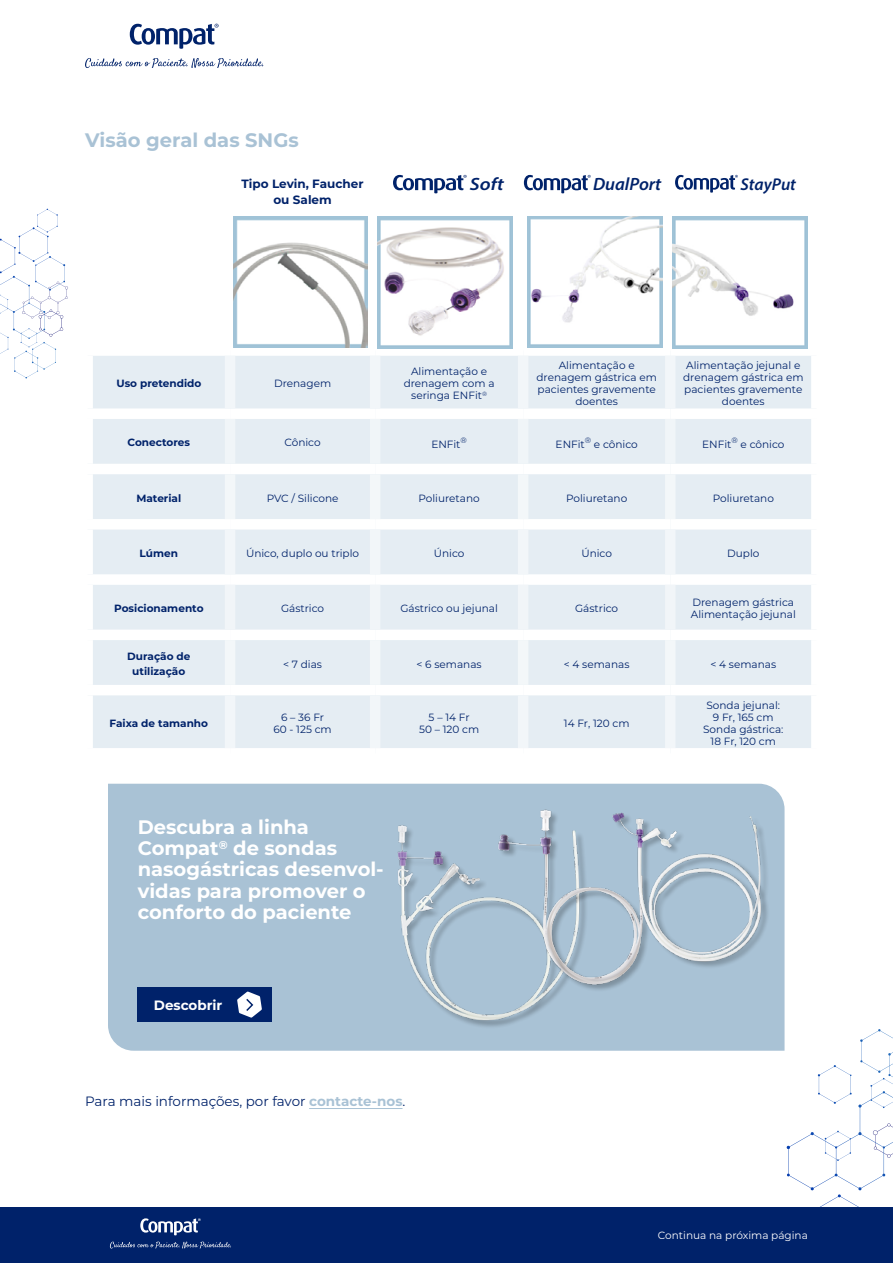
<style>
.page{position:relative;width:893px;height:1263px;background:#fff}
.page>*{position:absolute;margin:0;border:0;box-sizing:border-box;transform-origin:0 0}
.t1{font:700 19.5px/21px "Montserrat";color:#fff}
.t2{font:700 19.5px "Montserrat";color:#a9c2d5}
.t3{font:italic 600 17.85px "Myriad Pro";color:#00226a}
.t4{font:italic 600 17.85px "Myriad Pro";color:#00226a;scale:1.13 1}
.t5{font:italic 600 17.1px "Myriad Pro";color:#00226a}
.t6{font:13.5px "Montserrat";color:#00226a}
.t7{font:700 13.5px "Montserrat";color:#fff}
.t8{font:700 12px/15px "Montserrat";color:#00226a;text-align:center}
.t9{font:10.5px/12px "Montserrat";color:#00226a;text-align:center}
.t10{font:700 10.5px/15px "Montserrat";color:#00226a;text-align:center}
.t11{font:10.5px "Montserrat";color:#fff}
.s1{font-weight:700;color:#a9c2d5}
</style>
<div class="page">
<svg style="left:787px;top:1029px;width:106px;height:179px"></svg>
<div style="left:0;top:1208px;width:893px;height:55px;background:#00226a"></div>
<svg style="left:0;top:209px;width:68px;height:169px"></svg>
<svg style="left:140px;top:1218px;width:61px;height:17px"></svg>
<svg style="left:110px;top:1241px;width:121px;height:7px"></svg>
<svg style="left:130px;top:24px;width:89px;height:25px"></svg>
<svg style="left:85px;top:58px;width:178px;height:10px"></svg>
<div style="left:93px;top:356px;width:718px;height:392px;background:#e5edf3"></div>
<div style="left:82px;top:408px;width:148px;height:11px;background:#fff"></div>
<div style="left:230px;top:408px;width:145px;height:11px;background:#fff"></div>
<div style="left:375px;top:408px;width:148px;height:11px;background:#fff"></div>
<div style="left:523px;top:408px;width:147px;height:11px;background:#fff"></div>
<div style="left:670px;top:408px;width:152px;height:11px;background:#fff"></div>
<div style="left:82px;top:464px;width:148px;height:10px;background:#fff"></div>
<div style="left:230px;top:464px;width:145px;height:10px;background:#fff"></div>
<div style="left:375px;top:464px;width:148px;height:10px;background:#fff"></div>
<div style="left:523px;top:464px;width:147px;height:10px;background:#fff"></div>
<div style="left:670px;top:464px;width:152px;height:10px;background:#fff"></div>
<div style="left:82px;top:519px;width:148px;height:10px;background:#fff"></div>
<div style="left:230px;top:519px;width:145px;height:10px;background:#fff"></div>
<div style="left:375px;top:519px;width:148px;height:10px;background:#fff"></div>
<div style="left:523px;top:519px;width:147px;height:10px;background:#fff"></div>
<div style="left:670px;top:519px;width:152px;height:10px;background:#fff"></div>
<div style="left:82px;top:574px;width:148px;height:11px;background:#fff"></div>
<div style="left:230px;top:574px;width:145px;height:11px;background:#fff"></div>
<div style="left:375px;top:574px;width:148px;height:11px;background:#fff"></div>
<div style="left:523px;top:574px;width:147px;height:11px;background:#fff"></div>
<div style="left:670px;top:574px;width:152px;height:11px;background:#fff"></div>
<div style="left:82px;top:630px;width:148px;height:10px;background:#fff"></div>
<div style="left:230px;top:630px;width:145px;height:10px;background:#fff"></div>
<div style="left:375px;top:630px;width:148px;height:10px;background:#fff"></div>
<div style="left:523px;top:630px;width:147px;height:10px;background:#fff"></div>
<div style="left:670px;top:630px;width:152px;height:10px;background:#fff"></div>
<div style="left:82px;top:685px;width:148px;height:10px;background:#fff"></div>
<div style="left:230px;top:685px;width:145px;height:10px;background:#fff"></div>
<div style="left:375px;top:685px;width:148px;height:10px;background:#fff"></div>
<div style="left:523px;top:685px;width:147px;height:10px;background:#fff"></div>
<div style="left:670px;top:685px;width:152px;height:10px;background:#fff"></div>
<div style="left:225px;top:356px;width:10px;height:52px;background:#f2f6f9"></div>
<div style="left:370px;top:356px;width:10px;height:52px;background:#f2f6f9"></div>
<div style="left:518px;top:356px;width:10px;height:52px;background:#f2f6f9"></div>
<div style="left:665px;top:356px;width:10px;height:52px;background:#f2f6f9"></div>
<div style="left:225px;top:419px;width:10px;height:45px;background:#f0f5f8"></div>
<div style="left:370px;top:419px;width:10px;height:45px;background:#f0f5f8"></div>
<div style="left:518px;top:419px;width:10px;height:45px;background:#f0f5f8"></div>
<div style="left:665px;top:419px;width:10px;height:45px;background:#f0f5f8"></div>
<div style="left:225px;top:474px;width:10px;height:45px;background:#f3f7f9"></div>
<div style="left:370px;top:474px;width:10px;height:45px;background:#f3f7f9"></div>
<div style="left:518px;top:474px;width:10px;height:45px;background:#f3f7f9"></div>
<div style="left:665px;top:474px;width:10px;height:45px;background:#f3f7f9"></div>
<div style="left:225px;top:529px;width:10px;height:45px;background:#f2f6f9"></div>
<div style="left:370px;top:529px;width:10px;height:45px;background:#f2f6f9"></div>
<div style="left:518px;top:529px;width:10px;height:45px;background:#f2f6f9"></div>
<div style="left:665px;top:529px;width:10px;height:45px;background:#f2f6f9"></div>
<div style="left:225px;top:585px;width:10px;height:45px;background:#f1f5f8"></div>
<div style="left:370px;top:585px;width:10px;height:45px;background:#f1f5f8"></div>
<div style="left:518px;top:585px;width:10px;height:45px;background:#f1f5f8"></div>
<div style="left:665px;top:585px;width:10px;height:45px;background:#f1f5f8"></div>
<div style="left:225px;top:640px;width:10px;height:45px;background:#f3f7f9"></div>
<div style="left:370px;top:640px;width:10px;height:45px;background:#f3f7f9"></div>
<div style="left:518px;top:640px;width:10px;height:45px;background:#f3f7f9"></div>
<div style="left:665px;top:640px;width:10px;height:45px;background:#f3f7f9"></div>
<div style="left:225px;top:695px;width:10px;height:53px;background:#f2f6f9"></div>
<div style="left:370px;top:695px;width:10px;height:53px;background:#f2f6f9"></div>
<div style="left:518px;top:695px;width:10px;height:53px;background:#f2f6f9"></div>
<div style="left:665px;top:695px;width:10px;height:53px;background:#f2f6f9"></div>
<svg style="left:524px;top:175px;width:67px;height:18px"></svg>
<svg style="left:675px;top:175px;width:63px;height:18px"></svg>
<svg style="left:393px;top:175px;width:74px;height:18px"></svg>
<img style="left:673px;top:216px;width:135px;height:132px">
<img style="left:527px;top:216px;width:135px;height:132px">
<img style="left:378px;top:216px;width:135px;height:132px">
<img style="left:233px;top:216px;width:134px;height:132px">
<div style="left:108px;top:784px;width:676px;height:267px;background:#a9c2d5"></div>
<div style="left:138px;top:987px;width:134px;height:35px;background:#00226a"></div>
<svg style="left:237px;top:991px;width:25px;height:27px"></svg>
<img style="left:374px;top:806px;width:225px;height:226px">
<img style="left:485px;top:804px;width:175px;height:186px">
<img style="left:606px;top:804px;width:163px;height:165px">
<hr style="left:309px;top:1108px;width:93px;height:1px;background:#a9c2d5">
<h1 class="t2" style="left:85px;top:126px;width:215px">Visão geral das SNGs</h1>
<p class="t8" style="left:242px;top:176px;width:123px">Tipo Levin, Faucher ou Salem</p>
<h2 class="t4" style="left:470px;top:173px;width:32px">Soft</h2>
<h2 class="t3" style="left:593px;top:173px;width:70px">DualPort</h2>
<h3 class="t5" style="left:740px;top:173px;width:57px">StayPut</h3>
<p class="t10" style="left:116px;top:375px;width:86px">Uso pretendido</p>
<p class="t9" style="left:274px;top:377px;width:59px">Drenagem</p>
<p class="t9" style="left:404px;top:365px;width:92px">Alimentação e drenagem com a seringa ENFit<sup>®</sup></p>
<p class="t9" style="left:536px;top:359px;width:122px">Alimentação e drenagem gástrica em pacientes gravemente doentes</p>
<p class="t9" style="left:683px;top:359px;width:122px">Alimentação jejunal e drenagem gástrica em pacientes gravemente doentes</p>
<p class="t10" style="left:128px;top:435px;width:64px">Conectores</p>
<p class="t9" style="left:284px;top:436px;width:38px">Cônico</p>
<p class="t9" style="left:431px;top:438px;width:37px">ENFit<sup>®</sup></p>
<p class="t9" style="left:556px;top:438px;width:84px">ENFit<sup>®</sup> e cônico</p>
<p class="t9" style="left:702px;top:438px;width:84px">ENFit<sup>®</sup> e cônico</p>
<p class="t10" style="left:136px;top:490px;width:46px">Material</p>
<p class="t9" style="left:267px;top:492px;width:73px">PVC / Silicone</p>
<p class="t9" style="left:418px;top:492px;width:63px">Poliuretano</p>
<p class="t9" style="left:566px;top:492px;width:63px">Poliuretano</p>
<p class="t9" style="left:713px;top:492px;width:63px">Poliuretano</p>
<p class="t10" style="left:140px;top:545px;width:40px">Lúmen</p>
<p class="t9" style="left:246px;top:547px;width:115px">Único, duplo ou triplo</p>
<p class="t9" style="left:434px;top:547px;width:32px">Único</p>
<p class="t9" style="left:581px;top:547px;width:32px">Único</p>
<p class="t9" style="left:727px;top:547px;width:34px">Duplo</p>
<p class="t10" style="left:114px;top:600px;width:91px">Posicionamento</p>
<p class="t9" style="left:281px;top:602px;width:45px">Gástrico</p>
<p class="t9" style="left:400px;top:602px;width:99px">Gástrico ou jejunal</p>
<p class="t9" style="left:575px;top:602px;width:45px">Gástrico</p>
<p class="t9" style="left:691px;top:596px;width:107px;text-align:left">Drenagem gástrica<br>Alimentação jejunal</p>
<p class="t10" style="left:127px;top:648px;width:65px">Duração de utilização</p>
<p class="t9" style="left:283px;top:657px;width:40px">&lt; 7 dias</p>
<p class="t9" style="left:416px;top:657px;width:67px">&lt; 6 semanas</p>
<p class="t9" style="left:564px;top:657px;width:67px">&lt; 4 semanas</p>
<p class="t9" style="left:710px;top:657px;width:67px">&lt; 4 semanas</p>
<p class="t10" style="left:110px;top:715px;width:100px">Faixa de tamanho</p>
<p class="t9" style="left:273px;top:711px;width:60px">6 – 36 Fr<br>60 - 125 cm</p>
<p class="t9" style="left:419px;top:711px;width:62px">5 – 14 Fr<br>50 – 120 cm</p>
<p class="t9" style="left:564px;top:717px;width:67px">14 Fr, 120 cm</p>
<h1 class="t1" style="left:138px;top:816px;width:248px">Descubra a linha<br>Compat<sup>®</sup> de sondas nasogástricas desenvol&shy;vidas para promover o conforto do paciente</h1>
<p class="t7" style="left:154px;top:995px;width:70px">Descobrir</p>
<p class="t6" style="left:85px;top:1092px;width:322px">Para mais informações, por favor <span class="s1">contacte-nos</span>.</p>
<p class="t9" style="left:703px;top:699px;width:82px">Sonda jejunal:<br>9 Fr, 165 cm<br>Sonda gástrica:<br>18 Fr, 120 cm</p>
<p class="t11" style="left:658px;top:1227px;width:151px">Continua na próxima página</p>
</div>
